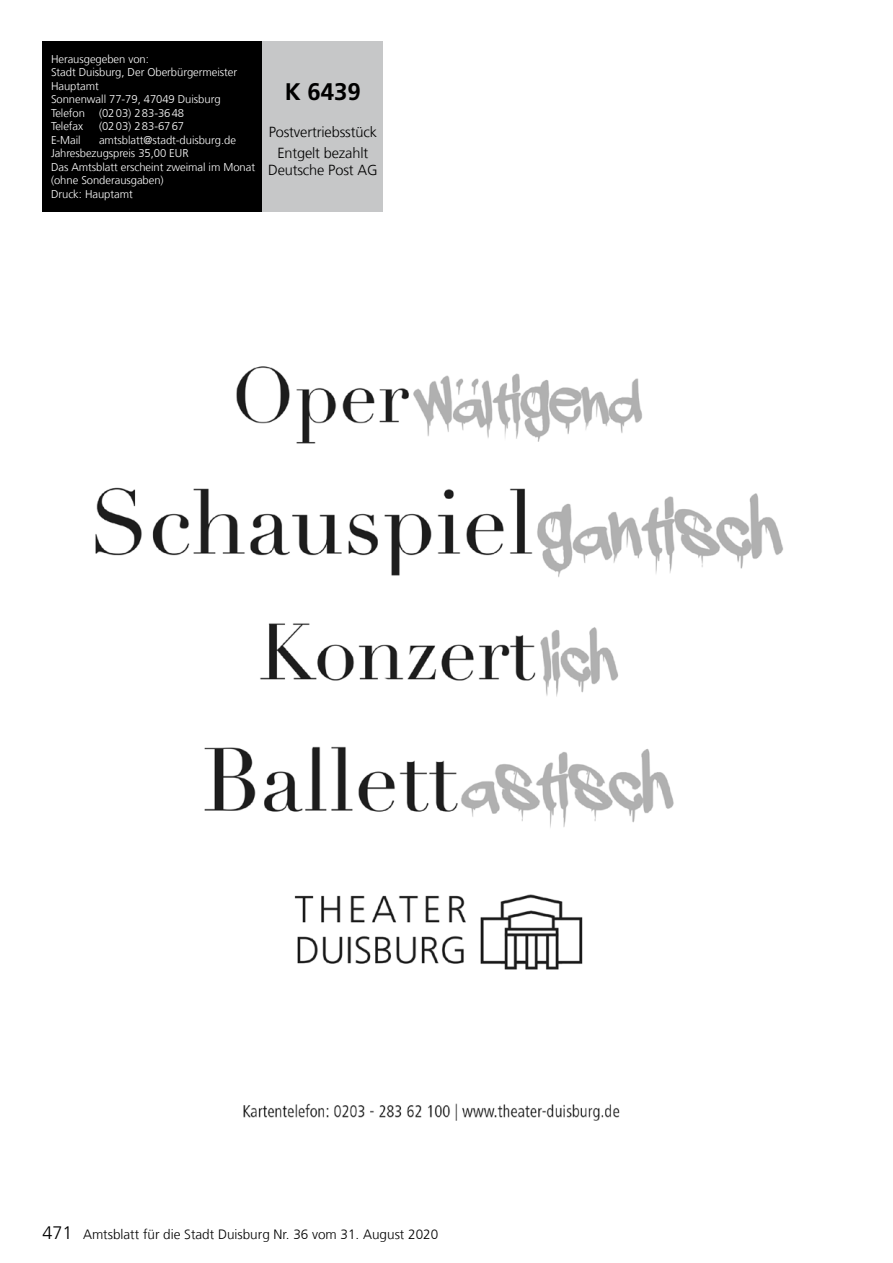
<style>
.page{position:relative;width:893px;height:1263px;background:#fff}
.page>*{position:absolute;margin:0;border:0;box-sizing:border-box;transform-origin:0 0}
.t1{font:700 24px "Frutiger LT Com";color:#000}
.t2{font:300 14.55px/20.7px "Frutiger LT Com";letter-spacing:-.01em;color:#000;text-align:center}
.t3{font:300 13.5px "Frutiger LT Com";color:#000}
.t4{font:300 11.25px/13.5px "Frutiger LT Com";letter-spacing:-.005em;color:#fff}
.s1{font-size:18px}
</style>
<div class="page">
<div style="left:43px;top:41px;width:220px;height:170px;background:#000"></div>
<div style="left:263px;top:41px;width:120px;height:170px;background:#c6c7c8"></div>
<img style="left:95px;top:366px;width:688px;height:755px">
<p class="t4" style="left:51px;top:52px;width:188px">Herausgegeben von:<br>Stadt Duisburg, Der Oberbürgermeister<br>Hauptamt<br>Sonnenwall 77-79, 47049 Duisburg<br>Telefon (0203) 283-3648<br>Telefax</p>
<p class="t4" style="left:99px;top:120px;width:87px">(0203) 283-6767</p>
<p class="t4" style="left:51px;top:133px;width:206px;text-indent:48px">amtsblatt@stadt-duisburg.de<br>Jahresbezugspreis 35,00 EUR<br>Das Amtsblatt erscheint zweimal im Monat (ohne Sonderausgaben)<br>Druck: Hauptamt</p>
<p class="t4" style="left:51px;top:133px;width:31px">E-Mail</p>
<h1 class="t1" style="left:285px;top:77px;width:78px">K 6439</h1>
<p class="t2" style="left:269px;top:122px;width:110px">Postvertriebsstück<br>Entgelt bezahlt</p>
<p class="t2" style="left:268px;top:159px;width:111px">Deutsche Post AG</p>
<p class="t3" style="left:43px;top:1227px;width:397px"><span class="s1">471</span> Amtsblatt für die Stadt Duisburg Nr. 36 vom 31. August 2020</p>
</div>
